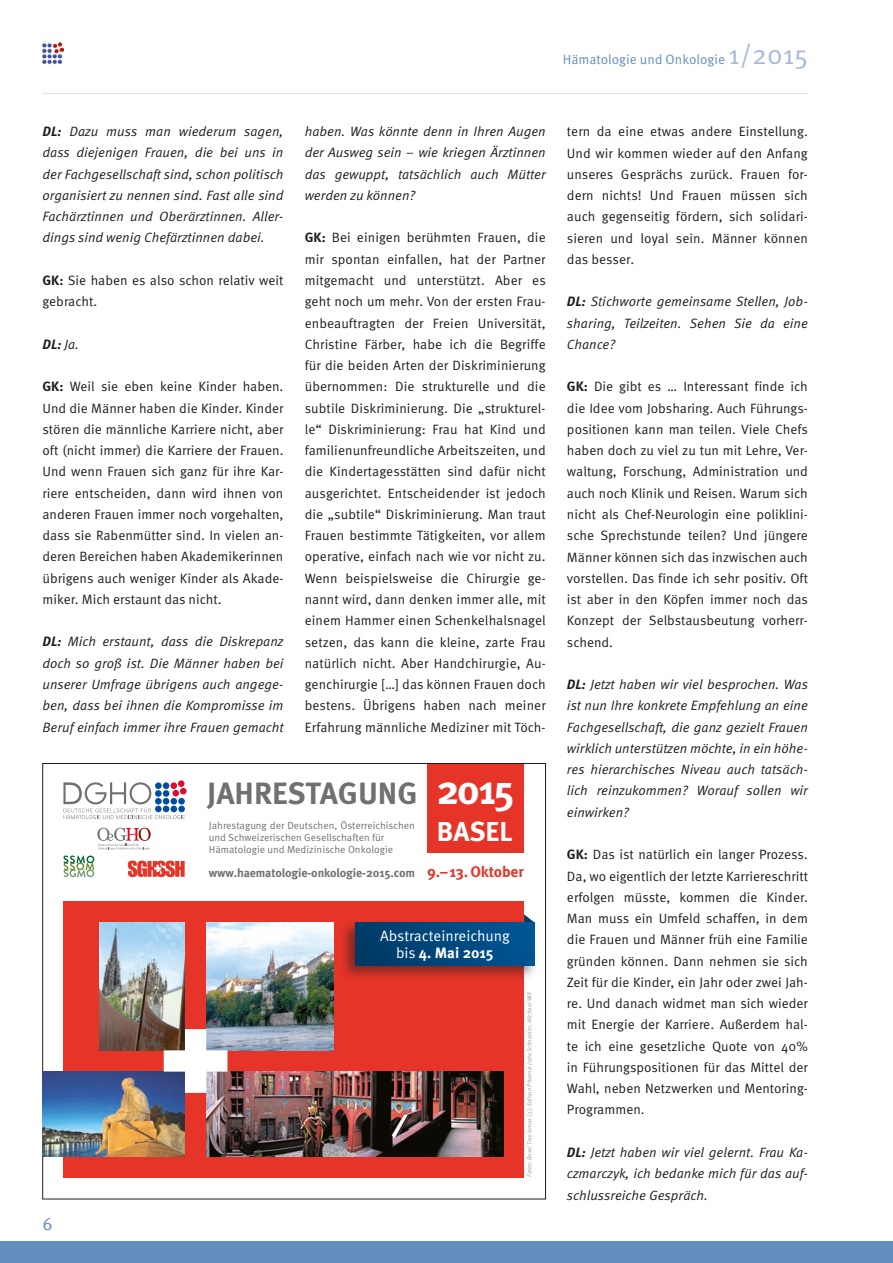
<style>
.page{position:relative;width:893px;height:1263px;background:#fff}
.page>*{position:absolute;margin:0;border:0;box-sizing:border-box;transform-origin:0 0}
.t1{font:700 41.1px "Meta Pro";color:#fff}
.t2{font:700 30.75px "Meta Pro";color:#70706f}
.t3{font:700 27.3px "Meta Pro";letter-spacing:-.005em;color:#fff}
.t4{font:18px "Meta Pro";color:#648ebd}
.t5{font:15px/16.5px "Meta Pro";color:#fff;text-align:center}
.t6{font:13.5px/21.3px "Meta Pro";color:#1d1d1b;text-align:justify}
.t7{font:italic 13.5px/21.3px "Meta Pro";color:#1d1d1b;text-align:justify}
.t8{font:13.5px "Meta Pro";color:#648ebd}
.t9{font:italic 700 13.5px "Meta Pro";color:#1d1d1b}
.t10{font:700 12px "Meta Pro";letter-spacing:-.01em;color:#70706f}
.t11{font:10.2px/12px "Meta Pro";color:#70706f}
.t12{font:italic 6px "Meta Pro";color:#9d9d9d}
.s1{font-size:27px;color:#a4b9d9}
.s2{font-weight:700}
.s3{font-weight:400}
.s4{font-size:15.45px;color:#e63429}
</style>
<div class="page">
<div style="left:0;top:1242px;width:893px;height:21px;background:#648ebd"></div>
<img style="left:42px;top:43px;width:22px;height:21px">
<hr style="left:43px;top:93px;width:765px;height:1px;background:#d9e1f0">
<div style="left:427px;top:763px;width:97px;height:90px;background:#e63429"></div>
<svg style="left:63px;top:780px;width:124px;height:39px"></svg>
<svg style="left:63px;top:828px;width:122px;height:49px"></svg>
<div style="left:64px;top:901px;width:460px;height:277px;background:#e63429"></div>
<img style="left:43px;top:1071px;width:142px;height:86px">
<img style="left:206px;top:1071px;width:298px;height:86px">
<img style="left:206px;top:923px;width:128px;height:127px">
<img style="left:100px;top:923px;width:85px;height:127px">
<svg style="left:164px;top:1029px;width:63px;height:64px;background:#c1bfc6"></svg>
<svg style="left:524px;top:914px;width:6px;height:5px"></svg>
<div style="left:340px;top:919px;width:198px;height:62px;background:#1d1d1b;opacity:.5"></div>
<div style="left:355px;top:923px;width:180px;height:42px;background:linear-gradient(to right,#003964,#005694)"></div>
<p class="t8" style="left:563px;top:51px;width:247px">Hämatologie und Onkologie <span class="s1">1/2015</span></p>
<p class="t7" style="left:43px;top:121px;width:242px"><span class="s2">DL:</span> Dazu muss man wiederum sagen, dass diejenigen Frauen, die bei uns in der Fachgesellschaft sind, schon politisch organisiert zu nennen sind. Fast alle sind Fachärztinnen und Oberärztinnen. Aller&shy;dings sind wenig Chefärztinnen dabei.</p>
<p class="t6" style="left:43px;top:270px;width:243px"><span class="s2">GK:</span> Sie haben es also schon relativ weit gebracht.</p>
<p class="t9" style="left:43px;top:336px;width:38px">DL: <span class="s3">Ja.</span></p>
<p class="t6" style="left:43px;top:376px;width:242px"><span class="s2">GK:</span> Weil sie eben keine Kinder haben.<br>Und die Männer haben die Kinder. Kinder stören die männliche Karriere nicht, aber oft (nicht immer) die Karriere der Frauen.<br>Und wenn Frauen sich ganz für ihre Kar&shy;riere entscheiden, dann wird ihnen von anderen Frauen immer noch vorgehalten, dass sie Rabenmütter sind. In vielen an&shy;deren Bereichen haben Akademikerinnen übrigens auch weniger Kinder als Akade&shy;miker. Mich erstaunt das nicht.</p>
<p class="t7" style="left:43px;top:632px;width:243px"><span class="s2">DL:</span> Mich erstaunt, dass die Diskrepanz doch so groß ist. Die Männer haben bei unserer Umfrage übrigens auch angege&shy;ben, dass bei ihnen die Kompromisse im Beruf einfach immer ihre Frauen gemacht</p>
<p class="t7" style="left:305px;top:122px;width:243px">haben. Was könnte denn in Ihren Augen der Ausweg sein – wie kriegen Ärztinnen das gewuppt, tatsächlich auch Mütter werden zu können?</p>
<p class="t6" style="left:305px;top:227px;width:243px"><span class="s2">GK:</span> Bei einigen berühmten Frauen, die mir spontan einfallen, hat der Partner mitgemacht und unterstützt. Aber es geht noch um mehr. Von der ersten Frau&shy;enbeauftragten der Freien Universität, Christine Färber, habe ich die Begriffe für die beiden Arten der Diskriminierung übernommen: Die strukturelle und die subtile Diskriminierung. Die „strukturel&shy;le“ Diskriminierung: Frau hat Kind und familienunfreundliche Arbeitszeiten, und die Kindertagesstätten sind dafür nicht ausgerichtet. Entscheidender ist jedoch die „subtile“ Diskriminierung. Man traut Frauen bestimmte Tätigkeiten, vor allem operative, einfach nach wie vor nicht zu.<br>Wenn beispielsweise die Chirurgie ge&shy;nannt wird, dann denken immer alle, mit einem Hammer einen Schenkelhalsnagel setzen, das kann die kleine, zarte Frau natürlich nicht. Aber Handchirurgie, Au&shy;genchirurgie […] das können Frauen doch bestens. Übrigens haben nach meiner Erfahrung männliche Mediziner mit Töch-</p>
<h2 class="t2" style="left:207px;top:774px;width:212px">JAHRESTAGUNG</h2>
<p class="t11" style="left:209px;top:819px;width:208px">Jahrestagung der Deutschen, Österreichischen und Schweizerischen Gesellschaften für<br>Hämatologie und Medizinische Onkologie</p>
<h1 class="t1" style="left:437px;top:764px;width:80px">2015</h1>
<h3 class="t3" style="left:437px;top:814px;width:77px">BASEL</h3>
<p class="t10" style="left:209px;top:865px;width:316px">www.haematologie-onkologie-2015.com <span class="s4">9.–13. Oktober</span></p>
<h3 class="t4" style="left:43px;top:1213px;width:12px">6</h3>
<p class="t5" style="left:380px;top:928px;width:131px">Abstracteinreichung bis <span class="s2">4. Mai 2015</span></p>
<p class="t12" style="left:526px;top:1177px;width:187px;rotate:-90deg">Fotos: Basel Tourismus (3); Edition Phoenix Jutta Schneider, Michael Will</p>
<p class="t6" style="left:567px;top:121px;width:242px">tern da eine etwas andere Einstellung.<br>Und wir kommen wieder auf den Anfang unseres Gesprächs zurück. Frauen for&shy;dern nichts! Und Frauen müssen sich auch gegenseitig fördern, sich solidari&shy;sieren und loyal sein. Männer können das besser.</p>
<p class="t7" style="left:567px;top:292px;width:242px"><span class="s2">DL:</span> Stichworte gemeinsame Stellen, Job&shy;sharing, Teilzeiten. Sehen Sie da eine Chance?</p>
<p class="t6" style="left:567px;top:376px;width:243px"><span class="s2">GK:</span> Die gibt es … Interessant finde ich die Idee vom Jobsharing. Auch Führungs&shy;positionen kann man teilen. Viele Chefs haben doch zu viel zu tun mit Lehre, Ver&shy;waltung, Forschung, Administration und auch noch Klinik und Reisen. Warum sich nicht als Chef-Neurologin eine poliklini&shy;sche Sprechstunde teilen? Und jüngere Männer können sich das inzwischen auch vorstellen. Das finde ich sehr positiv. Oft ist aber in den Köpfen immer noch das Konzept der Selbstausbeutung vorherr&shy;schend.</p>
<p class="t7" style="left:567px;top:674px;width:243px"><span class="s2">DL:</span> Jetzt haben wir viel besprochen. Was ist nun Ihre konkrete Empfehlung an eine Fachgesellschaft, die ganz gezielt Frauen wirklich unterstützen möchte, in ein höhe&shy;res hierarchisches Niveau auch tatsäch&shy;lich reinzukommen? Worauf sollen wir einwirken?</p>
<p class="t6" style="left:567px;top:844px;width:243px"><span class="s2">GK:</span> Das ist natürlich ein langer Prozess.<br>Da, wo eigentlich der letzte Karriereschritt erfolgen müsste, kommen die Kinder.<br>Man muss ein Umfeld schaffen, in dem die Frauen und Männer früh eine Familie gründen können. Dann nehmen sie sich Zeit für die Kinder, ein Jahr oder zwei Jah&shy;re. Und danach widmet man sich wieder mit Energie der Karriere. Außerdem hal&shy;te ich eine gesetzliche Quote von 40% in Führungspositionen für das Mittel der Wahl, neben Netzwerken und Mentoring-Programmen.</p>
<p class="t7" style="left:567px;top:1142px;width:242px"><span class="s2">DL:</span> Jetzt haben wir viel gelernt. Frau Ka&shy;czmarczyk, ich bedanke mich für das auf&shy;schlussreiche Gespräch.</p>
</div>
